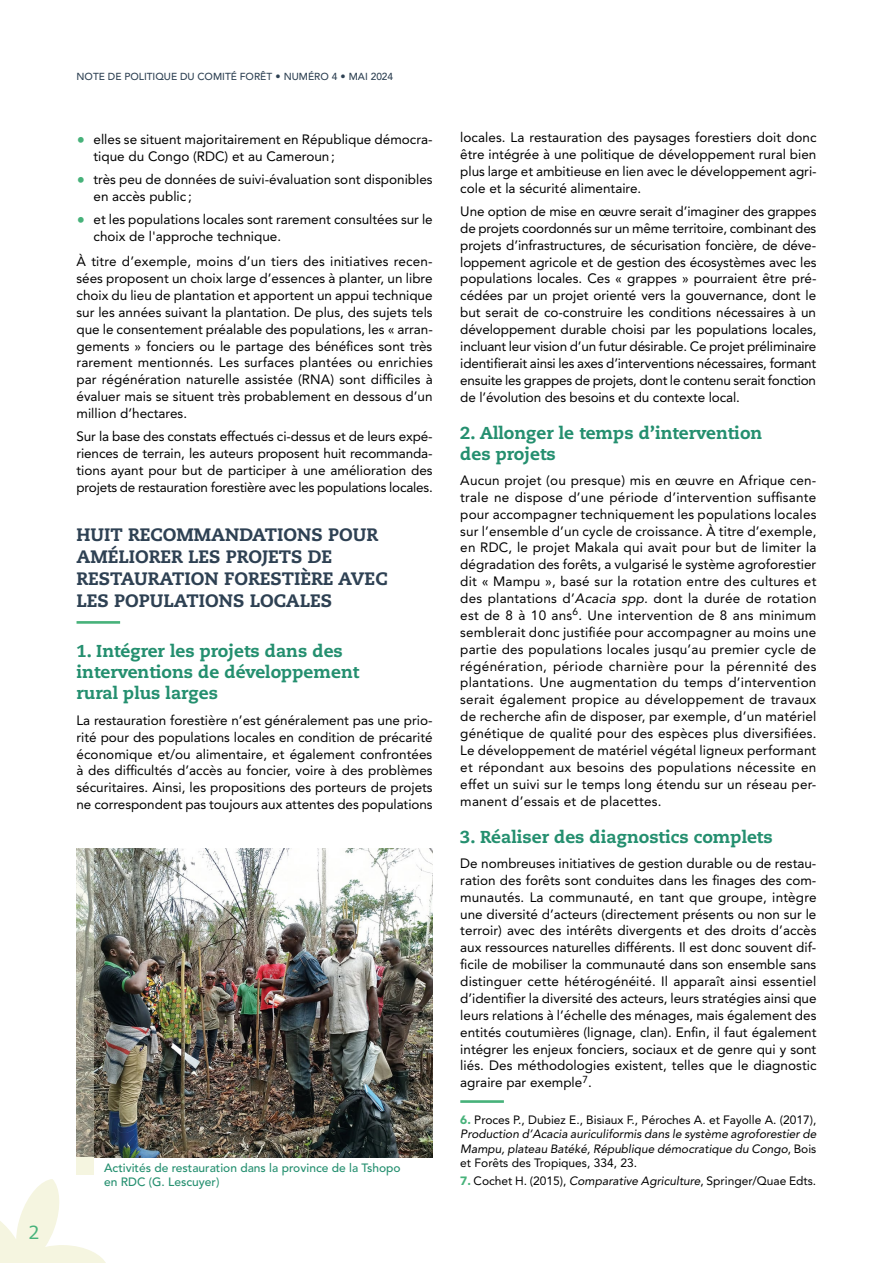
<style>
.page{position:relative;width:893px;height:1263px;background:#fff}
.page>*{position:absolute;margin:0;border:0;box-sizing:border-box;transform-origin:0 0}
.t1{font:800 18px/21.8px "Caecilia LT Std";color:#2e4153}
.t2{font:18px "Verdana";color:#47b27a}
.t3{font:800 17.25px/21px "Caecilia LT Std";color:#248f6f}
.t4{font:13.5px/16.8px "Avenir LT Std";color:#000;text-align:justify}
.t5{font:italic 12px/14.2px "Avenir LT Std";letter-spacing:-.005em;color:#000;text-align:justify}
.t6{font:500 12px/14.2px "Avenir LT Std";color:#248f6f}
.t7{font:12px "Avenir LT Std";color:#000}
.t8{font:500 10.2px "Avenir LT Std";color:#2e4153}
.s1{color:#47b27a}
.s2{font-style:italic}
.s3{font-weight:900;font-style:normal;color:#47b27a}
.s4{font-style:normal}
.s5{font-weight:900;color:#47b27a}
</style>
<div class="page">
<hr style="left:77px;top:621px;width:43px;height:3px;background:#47b27a">
<svg style="left:0;top:1179px;width:106px;height:84px"></svg>
<hr style="left:460px;top:1100px;width:44px;height:3px;background:#47b27a">
<img style="left:94px;top:849px;width:339px;height:308px">
<svg style="left:77px;top:849px;width:17px;height:308px"></svg>
<div style="left:77px;top:1157px;width:17px;height:17px;background:#f5f5e0"></div>
<h1 class="t2" style="left:29px;top:1219px;width:12px">2</h1>
<p class="t8" style="left:77px;top:70px;width:318px">NOTE DE POLITIQUE DU COMITÉ FORÊT • NUMÉRO 4 • MAI 2024</p>
<p class="t4" style="left:94px;top:131px;width:341px;text-indent:-17px"><span class="s1">•</span> elles se situent majoritairement en République démocra&shy;tique du Congo (RDC) et au Cameroun;</p>
<p class="t4" style="left:94px;top:171px;width:341px;text-indent:-17px"><span class="s1">•</span> très peu de données de suivi-évaluation sont disponibles en accès public ;</p>
<p class="t4" style="left:94px;top:211px;width:341px;text-indent:-17px"><span class="s1">•</span> et les populations locales sont rarement consultées sur le choix de l'approche technique.</p>
<p class="t4" style="left:77px;top:253px;width:358px">À titre d’exemple, moins d’un tiers des initiatives recen&shy;sées proposent un choix large d’essences à planter, un libre choix du lieu de plantation et apportent un appui technique sur les années suivant la plantation. De plus, des sujets tels que le consentement préalable des populations, les « arran&shy;gements » fonciers ou le partage des bénéfices sont très rarement mentionnés. Les surfaces plantées ou enrichies par régénération naturelle assistée (RNA) sont difficiles à évaluer mais se situent très probablement en dessous d’un million d’hectares.</p>
<p class="t4" style="left:77px;top:428px;width:358px">Sur la base des constats effectués ci-dessus et de leurs expé&shy;riences de terrain, les auteurs proposent huit recommanda&shy;tions ayant pour but de participer à une amélioration des projets de restauration forestière avec les populations locales.</p>
<h1 class="t1" style="left:77px;top:524px;width:313px">HUIT RECOMMANDATIONS POUR<br>AMÉLIORER LES PROJETS DE<br>RESTAURATION FORESTIÈRE AVEC<br>LES POPULATIONS LOCALES</h1>
<p class="t3" style="left:77px;top:641px;width:284px">1. Intégrer les projets dans des interventions de développement rural plus larges</p>
<p class="t4" style="left:77px;top:712px;width:358px">La restauration forestière n’est généralement pas une prio&shy;rité pour des populations locales en condition de précarité économique et/ou alimentaire, et également confrontées à des difficultés d’accès au foncier, voire à des problèmes sécuritaires. Ainsi, les propositions des porteurs de projets ne correspondent pas toujours aux attentes des populations</p>
<p class="t6" style="left:104px;top:1161px;width:298px">Activités de restauration dans la province de la Tshopo en RDC (G. Lescuyer)</p>
<p class="t4" style="left:460px;top:129px;width:358px">locales. La restauration des paysages forestiers doit donc être intégrée à une politique de développement rural bien plus large et ambitieuse en lien avec le développement agri&shy;cole et la sécurité alimentaire.</p>
<p class="t4" style="left:460px;top:203px;width:358px">Une option de mise en œuvre serait d’imaginer des grappes de projets coordonnés sur un même territoire, combinant des projets d’infrastructures, de sécurisation foncière, de déve&shy;loppement agricole et de gestion des écosystèmes avec les populations locales. Ces « grappes » pourraient être pré&shy;cédées par un projet orienté vers la gouvernance, dont le but serait de co-construire les conditions nécessaires à un développement durable choisi par les populations locales, incluant leur vision d’un futur désirable. Ce projet préliminaire identifierait ainsi les axes d’interventions nécessaires, formant ensuite les grappes de projets, dont le contenu serait fonction de l’évolution des besoins et du contexte local.</p>
<p class="t3" style="left:460px;top:422px;width:304px">2. Allonger le temps d’intervention des projets</p>
<p class="t4" style="left:460px;top:472px;width:358px">Aucun projet (ou presque) mis en œuvre en Afrique cen&shy;trale ne dispose d’une période d’intervention suffisante pour accompagner techniquement les populations locales sur l’ensemble d’un cycle de croissance. À titre d’exemple, en RDC, le projet Makala qui avait pour but de limiter la dégradation des forêts, a vulgarisé le système agroforestier dit « Mampu », basé sur la rotation entre des cultures et des plantations d’<span class="s2">Acacia spp.</span> dont la durée de rotation est de 8 à 10 ans<sup>6</sup>. Une intervention de 8 ans minimum semblerait donc justifiée pour accompagner au moins une partie des populations locales jusqu’au premier cycle de régénération, période charnière pour la pérennité des plantations. Une augmentation du temps d’intervention serait également propice au développement de travaux de recherche afin de disposer, par exemple, d’un matériel génétique de qualité pour des espèces plus diversifiées.<br>Le développement de matériel végétal ligneux performant et répondant aux besoins des populations nécessite en effet un suivi sur le temps long étendu sur un réseau per&shy;manent d’essais et de placettes.</p>
<p class="t3" style="left:460px;top:826px;width:314px">3. Réaliser des diagnostics complets</p>
<p class="t4" style="left:460px;top:855px;width:358px">De nombreuses initiatives de gestion durable ou de restau&shy;ration des forêts sont conduites dans les finages des com&shy;munautés. La communauté, en tant que groupe, intègre une diversité d’acteurs (directement présents ou non sur le terroir) avec des intérêts divergents et des droits d’accès aux ressources naturelles différents. Il est donc souvent dif&shy;ficile de mobiliser la communauté dans son ensemble sans distinguer cette hétérogénéité. Il apparaît ainsi essentiel d’identifier la diversité des acteurs, leurs stratégies ainsi que leurs relations à l’échelle des ménages, mais également des entités coutumières (lignage, clan). Enfin, il faut également intégrer les enjeux fonciers, sociaux et de genre qui y sont liés. Des méthodologies existent, telles que le diagnostic agraire par exemple<sup>7</sup>.</p>
<p class="t5" style="left:460px;top:1113px;width:358px"><span class="s3">6.</span> <span class="s4">Proces P., Dubiez E., Bisiaux F., Péroches A. et Fayolle A. (2017), </span>Production d’Acacia auriculiformis dans le système agroforestier de Mampu, plateau Batéké, République démocratique du Congo<span class="s4">, Bois et Forêts des Tropiques, 334, 23.</span></p>
<p class="t7" style="left:460px;top:1174px;width:357px"><span class="s5">7.</span> Cochet H. (2015), <span class="s2">Comparative Agriculture</span>, Springer/Quae Edts.</p>
</div>
